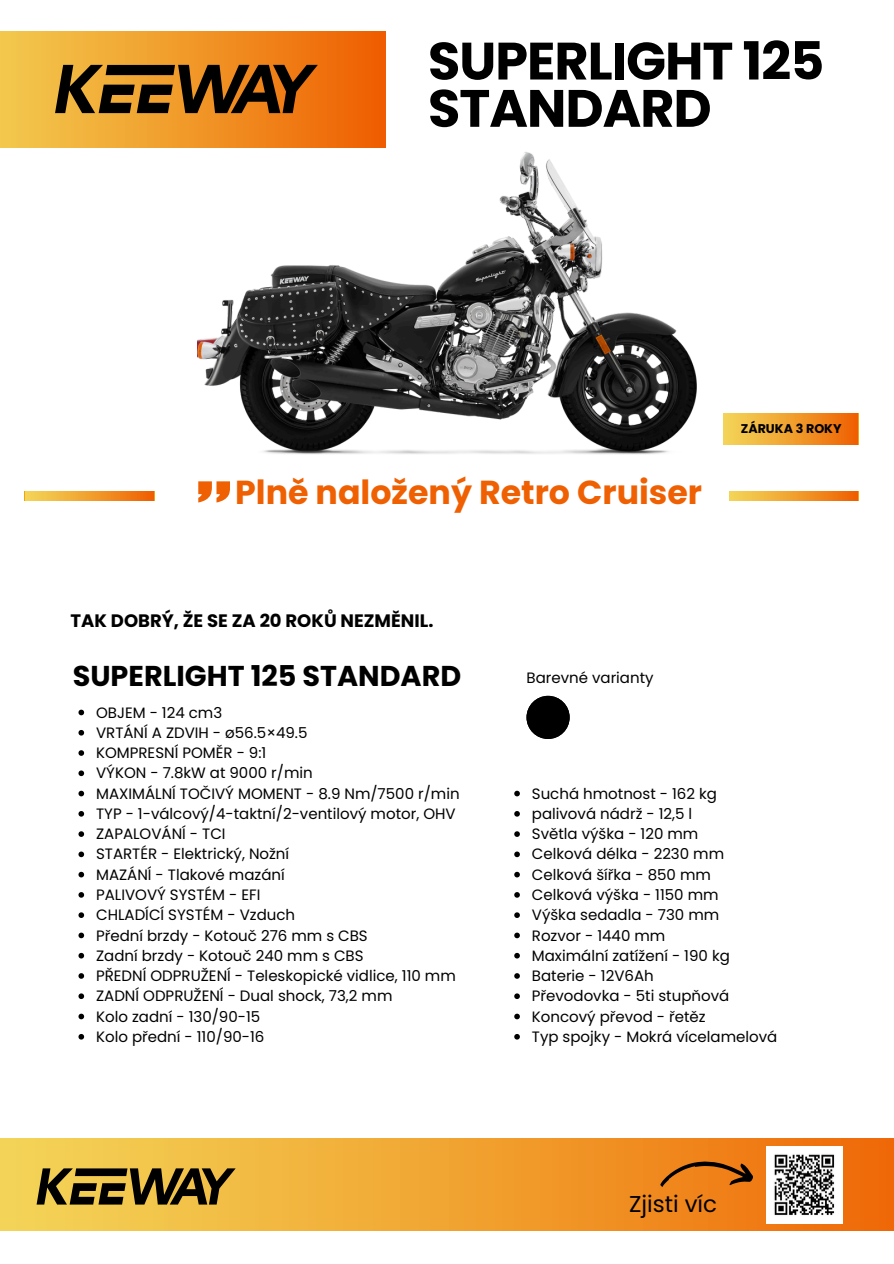
<style>
.page{position:relative;width:894px;height:1264px;background:#fff}
.page>*{position:absolute;margin:0;border:0;box-sizing:border-box;transform-origin:0 0}
.t1{font:700 52.5px/47.2px "Poppins";letter-spacing:-.02em;color:#000}
.t2{font:700 33.15px "Poppins";color:#ef6003}
.t3{font:700 28.65px "Poppins";color:#000}
.t4{font:22.8px "Poppins";color:#000}
.t5{font:700 18px "Poppins";color:#000}
.t6{font:15px "Poppins";color:#000}
.t7{font:700 12.6px "Poppins";color:#000}
</style>
<div class="page">
<svg style="left:25px;top:491px;width:129px;height:9px"></svg>
<div style="left:0;top:1138px;width:893px;height:92px;background:linear-gradient(to right,#f1d454,#f07314)"></div>
<img style="left:198px;top:147px;width:498px;height:308px">
<div style="left:0;top:31px;width:386px;height:116px;background:linear-gradient(to right,#f2cb4e,#ee6001)"></div>
<svg style="left:198px;top:481px;width:32px;height:21px"></svg>
<svg style="left:55px;top:65px;width:263px;height:48px;background:#6e4512"></svg>
<img style="left:766px;top:1146px;width:76px;height:76px">
<svg style="left:37px;top:1168px;width:198px;height:36px;background:#705c23"></svg>
<svg style="left:660px;top:1160px;width:93px;height:26px;background:#bb6613"></svg>
<svg style="left:78px;top:709px;width:6px;height:6px"></svg>
<svg style="left:78px;top:730px;width:6px;height:5px"></svg>
<svg style="left:78px;top:750px;width:6px;height:5px"></svg>
<svg style="left:78px;top:770px;width:6px;height:6px"></svg>
<svg style="left:78px;top:790px;width:6px;height:6px"></svg>
<svg style="left:78px;top:811px;width:6px;height:5px"></svg>
<svg style="left:78px;top:831px;width:6px;height:6px"></svg>
<svg style="left:78px;top:851px;width:6px;height:6px"></svg>
<svg style="left:78px;top:871px;width:6px;height:6px"></svg>
<svg style="left:78px;top:892px;width:6px;height:5px"></svg>
<svg style="left:78px;top:912px;width:6px;height:6px"></svg>
<svg style="left:78px;top:932px;width:6px;height:6px"></svg>
<svg style="left:78px;top:952px;width:6px;height:6px"></svg>
<svg style="left:78px;top:973px;width:6px;height:5px"></svg>
<svg style="left:78px;top:993px;width:6px;height:6px"></svg>
<svg style="left:78px;top:1013px;width:6px;height:6px"></svg>
<svg style="left:78px;top:1034px;width:6px;height:5px"></svg>
<div style="left:723px;top:414px;width:135px;height:30px;background:linear-gradient(to right,#f3d95a,#ef6202)"></div>
<svg style="left:729px;top:491px;width:129px;height:9px"></svg>
<svg style="left:514px;top:790px;width:5px;height:6px"></svg>
<svg style="left:514px;top:811px;width:5px;height:5px"></svg>
<svg style="left:514px;top:831px;width:5px;height:6px"></svg>
<svg style="left:514px;top:851px;width:5px;height:6px"></svg>
<svg style="left:514px;top:871px;width:5px;height:6px"></svg>
<svg style="left:514px;top:892px;width:5px;height:5px"></svg>
<svg style="left:514px;top:912px;width:5px;height:6px"></svg>
<svg style="left:514px;top:932px;width:5px;height:6px"></svg>
<svg style="left:514px;top:952px;width:5px;height:6px"></svg>
<svg style="left:514px;top:973px;width:5px;height:5px"></svg>
<svg style="left:514px;top:993px;width:5px;height:6px"></svg>
<svg style="left:514px;top:1013px;width:5px;height:6px"></svg>
<svg style="left:514px;top:1034px;width:5px;height:5px"></svg>
<svg style="left:526px;top:695px;width:43px;height:43px"></svg>
<p class="t1" style="left:428px;top:37px;width:398px">SUPERLIGHT 125<br>STANDARD</p>
<h1 class="t2" style="left:235px;top:469px;width:468px">Plně naložený Retro Cruiser</h1>
<p class="t5" style="left:71px;top:608px;width:364px">TAK DOBRÝ, ŽE SE ZA 20 ROKŮ NEZMĚNIL.</p>
<p class="t3" style="left:73px;top:655px;width:390px">SUPERLIGHT 125 STANDARD</p>
<p class="t6" style="left:526px;top:667px;width:129px">Barevné varianty</p>
<p class="t7" style="left:740px;top:419px;width:102px">ZÁRUKA 3 ROKY</p>
<h5 class="t6" style="left:96px;top:701px;width:128px">OBJEM - 124 cm3</h5>
<h2 class="t6" style="left:96px;top:722px;width:213px">VRTÁNÍ A ZDVIH - ø56.5×49.5</h2>
<p class="t6" style="left:96px;top:742px;width:172px">KOMPRESNÍ POMĚR - 9:1</p>
<h5 class="t6" style="left:96px;top:762px;width:218px">VÝKON - 7.8kW at 9000 r/min</h5>
<h3 class="t6" style="left:96px;top:782px;width:365px">MAXIMÁLNÍ TOČIVÝ MOMENT - 8.9 Nm/7500 r/min</h3>
<p class="t6" style="left:96px;top:803px;width:361px">TYP - 1-válcový/4-taktní/2-ventilový motor, OHV</p>
<p class="t6" style="left:96px;top:823px;width:131px">ZAPALOVÁNÍ - TCI</p>
<p class="t6" style="left:96px;top:843px;width:195px">STARTÉR - Elektrický, Nožní</p>
<p class="t6" style="left:96px;top:864px;width:190px">MAZÁNÍ - Tlakové mazání</p>
<p class="t6" style="left:96px;top:884px;width:166px">PALIVOVÝ SYSTÉM - EFI</p>
<p class="t6" style="left:96px;top:904px;width:200px">CHLADÍCÍ SYSTÉM - Vzduch</p>
<p class="t6" style="left:96px;top:924px;width:273px">Přední brzdy - Kotouč 276 mm s CBS</p>
<p class="t6" style="left:96px;top:945px;width:269px">Zadní brzdy - Kotouč 240 mm s CBS</p>
<p class="t6" style="left:96px;top:965px;width:361px">PŘEDNÍ ODPRUŽENÍ - Teleskopické vidlice, 110 mm</p>
<p class="t6" style="left:96px;top:985px;width:298px">ZADNÍ ODPRUŽENÍ - Dual shock, 73,2 mm</p>
<p class="t6" style="left:96px;top:1005px;width:166px">Kolo zadní - 130/90-15</p>
<p class="t6" style="left:96px;top:1026px;width:170px">Kolo přední - 110/90-16</p>
<p class="t6" style="left:531px;top:782px;width:186px">Suchá hmotnost - 162 kg</p>
<p class="t6" style="left:531px;top:803px;width:162px">palivová nádrž - 12,5 l</p>
<p class="t6" style="left:531px;top:823px;width:168px">Světla výška - 120 mm</p>
<p class="t6" style="left:531px;top:843px;width:194px">Celková délka - 2230 mm</p>
<p class="t6" style="left:531px;top:864px;width:180px">Celková šířka - 850 mm</p>
<p class="t6" style="left:531px;top:884px;width:188px">Celková výška - 1150 mm</p>
<p class="t6" style="left:531px;top:904px;width:189px">Výška sedadla - 730 mm</p>
<p class="t6" style="left:531px;top:924px;width:135px">Rozvor - 1440 mm</p>
<p class="t6" style="left:531px;top:945px;width:199px">Maximální zatížení - 190 kg</p>
<p class="t6" style="left:531px;top:965px;width:123px">Baterie - 12V6Ah</p>
<p class="t6" style="left:531px;top:985px;width:199px">Převodovka - 5ti stupňová</p>
<p class="t6" style="left:531px;top:1005px;width:175px">Koncový převod - řetěz</p>
<p class="t6" style="left:531px;top:1026px;width:247px">Typ spojky - Mokrá vícelamelová</p>
<p class="t4" style="left:629px;top:1187px;width:89px">Zjisti víc</p>
</div>
